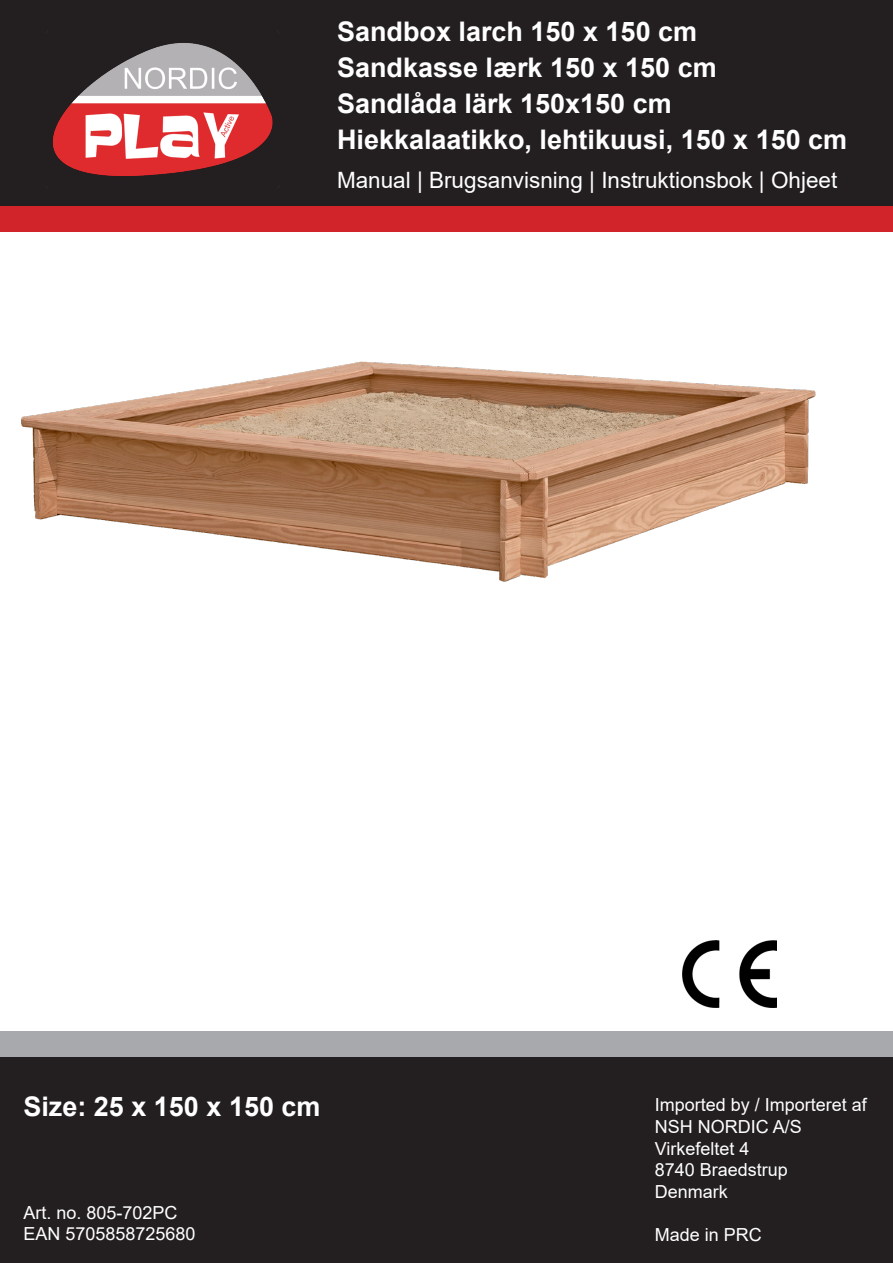
<style>
.page{position:relative;width:893px;height:1263px;background:#fff}
.page>*{position:absolute;margin:0;border:0;box-sizing:border-box;transform-origin:0 0}
.t1{font:700 27px "Arial";color:#fff}
.t2{font:22.5px "Arial";color:#fff}
.t3{font:18px/21.6px "Arial";color:#fff}
</style>
<div class="page">
<div style="left:0;top:0;width:893px;height:206px;background:#231f20"></div>
<div style="left:0;top:1057px;width:893px;height:206px;background:#231f20"></div>
<img style="left:52px;top:43px;width:221px;height:128px">
<img style="left:21px;top:171px;width:795px;height:411px">
<div style="left:0;top:206px;width:893px;height:26px;background:#d1232a"></div>
<div style="left:0;top:1031px;width:893px;height:26px;background:#a8a9ad"></div>
<img style="left:682px;top:940px;width:94px;height:67px">
<p class="t1" style="left:337px;top:12px;width:362px">Sandbox larch 150 x 150 cm</p>
<p class="t1" style="left:337px;top:48px;width:381px">Sandkasse lærk 150 x 150 cm</p>
<p class="t1" style="left:337px;top:84px;width:336px">Sandlåda lärk 150x150 cm</p>
<p class="t1" style="left:337px;top:120px;width:512px">Hiekkalaatikko, lehtikuusi, 150 x 150 cm</p>
<p class="t2" style="left:337px;top:164px;width:502px">Manual | Brugsanvisning | Instruktionsbok | Ohjeet</p>
<p class="t1" style="left:23px;top:1087px;width:299px">Size: 25 x 150 x 150 cm</p>
<p class="t3" style="left:655px;top:1094px;width:214px">Imported by / Importeret af</p>
<p class="t3" style="left:655px;top:1116px;width:149px">NSH NORDIC A/S</p>
<p class="t3" style="left:655px;top:1137px;width:96px">Virkefeltet 4</p>
<p class="t3" style="left:655px;top:1159px;width:135px">8740 Braedstrup</p>
<p class="t3" style="left:655px;top:1180px;width:75px">Denmark</p>
<p class="t3" style="left:655px;top:1224px;width:109px">Made in PRC</p>
<p class="t3" style="left:23px;top:1201px;width:174px">Art. no. 805-702PC<br>EAN 5705858725680</p>
</div>
